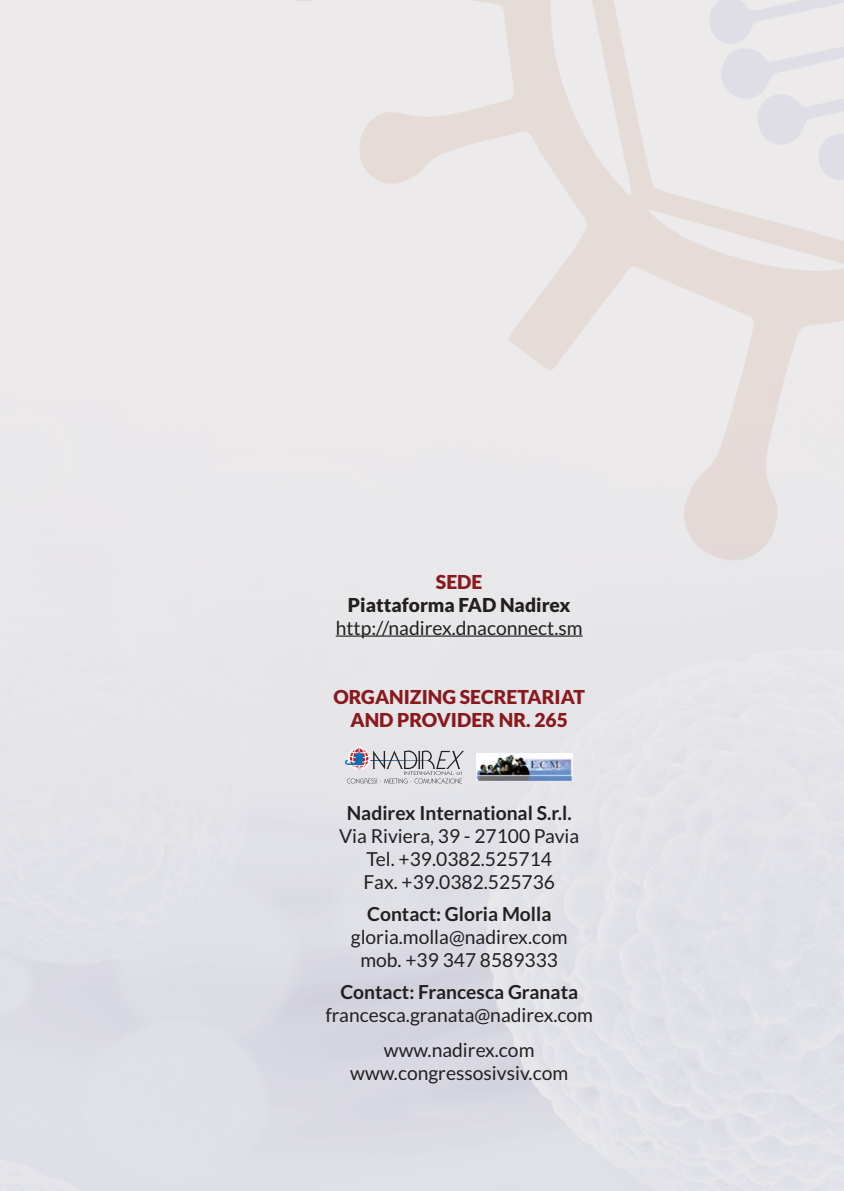
<style>
.page{position:relative;width:844px;height:1191px;background:#fff}
.page>*{position:absolute;margin:0;border:0;box-sizing:border-box;transform-origin:0 0}
.t1{font:19.25px/23.1px "Lato";color:#231f20;text-align:center}
.t2{font:700 19.25px "Lato";color:#231f20}
.t3{font:900 19.25px/23.1px "Lato";color:#89191c;text-align:center}
.t4{font:900 19.25px "Lato";color:#231f20}
</style>
<div class="page">
<img style="left:0;top:0;width:843px;height:1191px">
<hr style="left:335px;top:635px;width:247px;height:1px;background:#231f20">
<div style="left:349px;top:747px;width:20px;height:22px;border:1px solid #fff;border-radius:50%"></div>
<div style="left:352px;top:747px;width:14px;height:22px;border:1px solid #fff;border-radius:50%"></div>
<svg style="left:345px;top:748px;width:119px;height:35px;background:#c5c4c9"></svg>
<img style="left:476px;top:754px;width:96px;height:27px">
<p class="t3" style="left:436px;top:571px;width:48px">SEDE</p>
<p class="t4" style="left:348px;top:597px;width:224px">Piattaforma FAD Nadirex</p>
<p class="t1" style="left:335px;top:618px;width:248px">http://nadirex.dnaconnect.sm</p>
<p class="t3" style="left:333px;top:687px;width:253px">ORGANIZING SECRETARIAT<br>AND PROVIDER NR. 265</p>
<p class="t2" style="left:346px;top:805px;width:226px">Nadirex International S.r.l.</p>
<p class="t1" style="left:339px;top:826px;width:241px">Via Riviera, 39 - 27100 Pavia<br>Tel. +39.0382.525714<br>Fax. +39.0382.525736</p>
<p class="t2" style="left:367px;top:906px;width:186px">Contact: Gloria Molla</p>
<p class="t1" style="left:351px;top:927px;width:218px">gloria.molla@nadirex.com mob. +39 347 8589333</p>
<p class="t2" style="left:340px;top:984px;width:239px">Contact: Francesca Granata</p>
<p class="t1" style="left:325px;top:999px;width:269px;line-height:35.4px">francesca.granata@nadirex.com www.nadirex.com</p>
<p class="t1" style="left:350px;top:1063px;width:219px">www.congressosivsiv.com</p>
</div>
